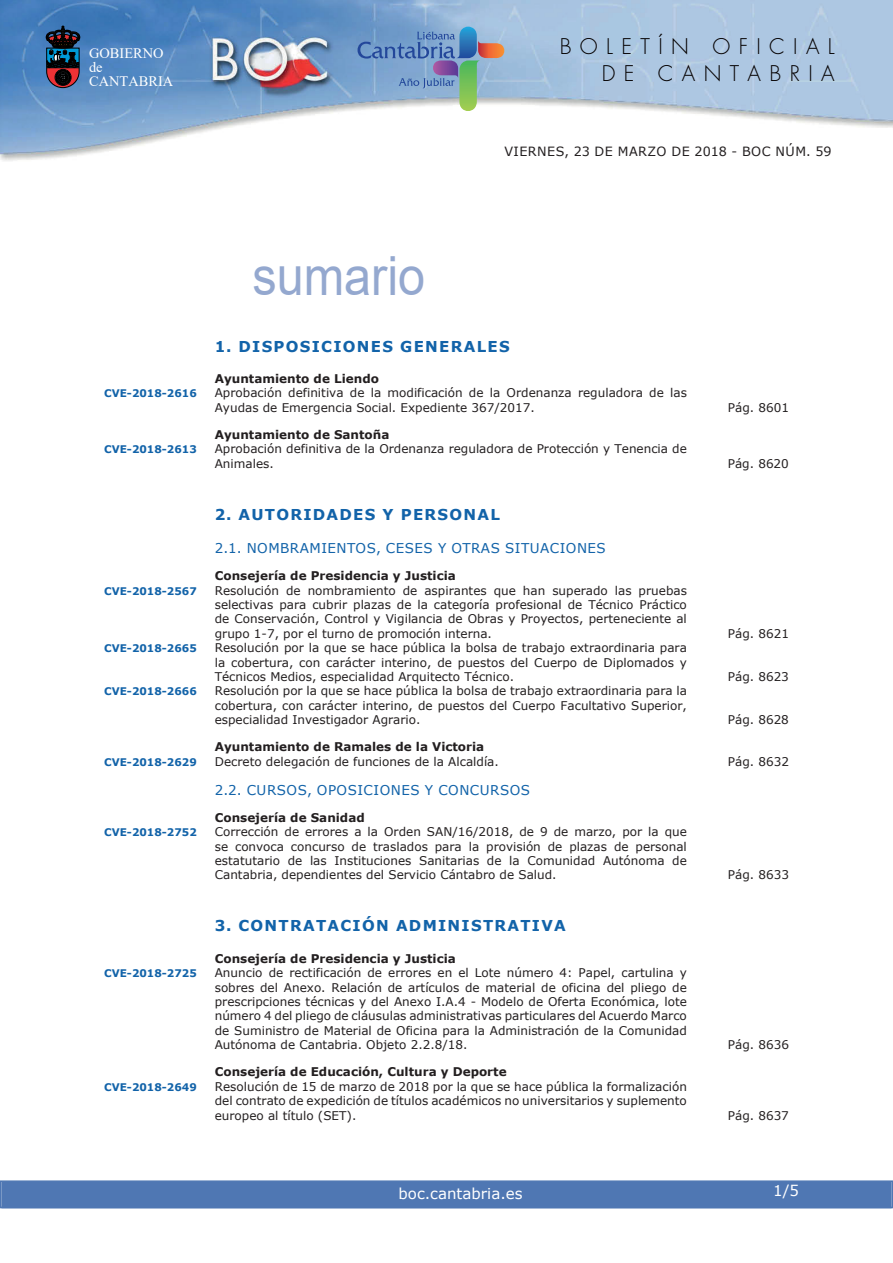
<style>
.page{position:relative;width:893px;height:1263px;background:#fff}
.page>*{position:absolute;margin:0;border:0;box-sizing:border-box;transform-origin:0 0}
.t1{font:54px "Arial";color:#94a8cf;scale:.9 1}
.t2{font:300 21px/27px "Futura";letter-spacing:.4em;color:#040000;text-align:right}
.t3{font:700 15px "Verdana";letter-spacing:.085em;color:#1263a9}
.t4{font:15px "Verdana";color:#fff}
.t5{font:14.4px/14.2px "Times New Roman";color:#fff}
.t6{font:13.5px "Verdana";letter-spacing:.035em;color:#1263a9}
.t7{font:12.75px "Verdana";letter-spacing:.035em;color:#231f20}
.t8{font:12px/14.4px "Verdana";color:#231f20;text-align:justify}
.t9{font:700 12px "Verdana";color:#231f20}
.t10{font:700 10.5px "Verdana";color:#1263a9}
</style>
<div class="page">
<img style="left:0;top:0;width:893px;height:161px">
<svg style="left:46px;top:26px;width:34px;height:62px;background:#333345"></svg>
<svg style="left:357px;top:27px;width:148px;height:85px;background:#8aa7c1"></svg>
<div style="left:2px;top:1181px;width:889px;height:27px;background:#4f77b3"></div>
<div style="left:0;top:1180px;width:893px;height:28px;border:2px solid #4f77b3"></div>
<p class="t5" style="left:89px;top:46px;width:86px">GOBIERNO de<br>CANTABRIA</p>
<h2 class="t2" style="left:560px;top:35px;width:277px">BOLETÍN OFICIAL<br>DE CANTABRIA</h2>
<h1 class="t1" style="left:252px;top:246px;width:194px">sumario</h1>
<p class="t7" style="left:504px;top:143px;width:329px">VIERNES, 23 DE MARZO DE 2018 - BOC NÚM. 59</p>
<p class="t3" style="left:215px;top:337px;width:296px">1. DISPOSICIONES GENERALES</p>
<p class="t9" style="left:215px;top:371px;width:166px">Ayuntamiento de Liendo</p>
<p class="t10" style="left:104px;top:387px;width:94px">CVE-2018-2616</p>
<p class="t8" style="left:215px;top:385px;width:474px">Aprobación definitiva de la modificación de la Ordenanza reguladora de las<br>Ayudas de Emergencia Social. Expediente 367/2017.</p>
<p class="t9" style="left:215px;top:427px;width:176px">Ayuntamiento de Santoña</p>
<p class="t10" style="left:104px;top:443px;width:94px">CVE-2018-2613</p>
<p class="t8" style="left:215px;top:441px;width:474px">Aprobación definitiva de la Ordenanza reguladora de Protección y Tenencia de<br>Animales.</p>
<p class="t3" style="left:215px;top:505px;width:287px">2. AUTORIDADES Y PERSONAL</p>
<p class="t6" style="left:215px;top:539px;width:392px">2.1. NOMBRAMIENTOS, CESES Y OTRAS SITUACIONES</p>
<p class="t9" style="left:215px;top:568px;width:243px">Consejería de Presidencia y Justicia</p>
<p class="t10" style="left:104px;top:584px;width:94px">CVE-2018-2567</p>
<p class="t8" style="left:215px;top:583px;width:474px">Resolución de nombramiento de aspirantes que han superado las pruebas selectivas para cubrir plazas de la categoría profesional de Técnico Práctico de Conservación, Control y Vigilancia de Obras y Proyectos, perteneciente al grupo 1-7, por el turno de promoción interna.</p>
<p class="t10" style="left:104px;top:642px;width:94px">CVE-2018-2665</p>
<p class="t8" style="left:215px;top:640px;width:474px">Resolución por la que se hace pública la bolsa de trabajo extraordinaria para la cobertura, con carácter interino, de puestos del Cuerpo de Diplomados y Técnicos Medios, especialidad Arquitecto Técnico.</p>
<p class="t10" style="left:104px;top:685px;width:94px">CVE-2018-2666</p>
<p class="t8" style="left:215px;top:683px;width:474px">Resolución por la que se hace pública la bolsa de trabajo extraordinaria para la cobertura, con carácter interino, de puestos del Cuerpo Facultativo Superior, especialidad Investigador Agrario.</p>
<p class="t9" style="left:215px;top:739px;width:271px">Ayuntamiento de Ramales de la Victoria</p>
<p class="t8" style="left:728px;top:400px;width:63px">Pág. 8601</p>
<p class="t8" style="left:728px;top:456px;width:63px">Pág. 8620</p>
<p class="t8" style="left:728px;top:626px;width:63px">Pág. 8621</p>
<p class="t8" style="left:728px;top:669px;width:63px">Pág. 8623</p>
<p class="t8" style="left:728px;top:712px;width:63px">Pág. 8628</p>
<p class="t10" style="left:104px;top:755px;width:94px">CVE-2018-2629</p>
<p class="t8" style="left:215px;top:754px;width:286px">Decreto delegación de funciones de la Alcaldía.</p>
<p class="t8" style="left:728px;top:754px;width:63px">Pág. 8632</p>
<p class="t6" style="left:215px;top:781px;width:317px">2.2. CURSOS, OPOSICIONES Y CONCURSOS</p>
<p class="t9" style="left:215px;top:810px;width:151px">Consejería de Sanidad</p>
<p class="t10" style="left:104px;top:826px;width:94px">CVE-2018-2752</p>
<p class="t8" style="left:215px;top:824px;width:474px">Corrección de errores a la Orden SAN/16/2018, de 9 de marzo, por la que se convoca concurso de traslados para la provisión de plazas de personal estatutario de las Instituciones Sanitarias de la Comunidad Autónoma de Cantabria, dependientes del Servicio Cántabro de Salud.</p>
<p class="t8" style="left:728px;top:867px;width:63px">Pág. 8633</p>
<p class="t3" style="left:215px;top:916px;width:353px">3. CONTRATACIÓN ADMINISTRATIVA</p>
<p class="t9" style="left:215px;top:951px;width:243px">Consejería de Presidencia y Justicia</p>
<p class="t10" style="left:104px;top:967px;width:94px">CVE-2018-2725</p>
<p class="t8" style="left:215px;top:965px;width:474px">Anuncio de rectificación de errores en el Lote número 4: Papel, cartulina y sobres del Anexo. Relación de artículos de material de oficina del pliego de prescripciones técnicas y del Anexo I.A.4 - Modelo de Oferta Económica, lote número 4 del pliego de cláusulas administrativas particulares del Acuerdo Marco de Suministro de Material de Oficina para la Administración de la Comunidad Autónoma de Cantabria. Objeto 2.2.8/18.</p>
<p class="t9" style="left:215px;top:1064px;width:293px">Consejería de Educación, Cultura y Deporte</p>
<p class="t10" style="left:104px;top:1080px;width:94px">CVE-2018-2649</p>
<p class="t8" style="left:215px;top:1079px;width:474px">Resolución de 15 de marzo de 2018 por la que se hace pública la formalización del contrato de expedición de títulos académicos no universitarios y suplemento europeo al título (SET).</p>
<p class="t4" style="left:398px;top:1184px;width:126px">boc.cantabria.es</p>
<p class="t8" style="left:728px;top:1037px;width:63px">Pág. 8636</p>
<p class="t8" style="left:728px;top:1108px;width:63px">Pág. 8637</p>
<p class="t4" style="left:773px;top:1181px;width:27px">1/5</p>
</div>
